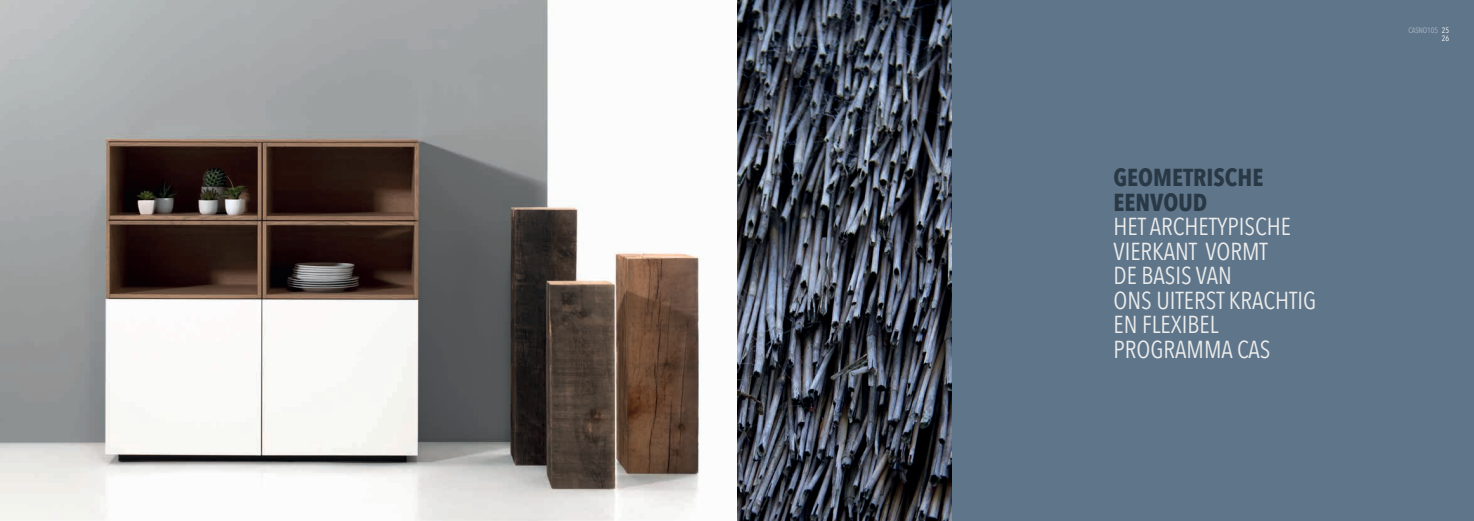
<style>
.page{position:relative;width:1474px;height:521px;background:#fff}
.page>*{position:absolute;margin:0;border:0;box-sizing:border-box;transform-origin:0 0}
.t1{font:24.5px/24.5px "Avenir Next Condensed";color:#ebeceb}
.t2{font:700 24.5px/24.5px "Avenir Next Condensed";color:#293845}
.t3{font:7.88px/8.7px "Avenir Next Condensed";letter-spacing:-.02em;color:#adb7c2;text-align:right}
.s1{color:#fff}
</style>
<div class="page">
<img style="left:0;top:0;width:952px;height:521px">
<div style="left:952px;top:0;width:521px;height:521px;background:#5f758a"></div>
<p class="t2" style="left:1113px;top:165px;width:151px">GEOMETRISCHE<br>EENVOUD</p>
<p class="t1" style="left:1113px;top:213px;width:204px">HET ARCHETYPISCHE<br>VIERKANT VORMT<br>DE BASIS VAN<br>ONS UITERST KRACHTIG<br>EN FLEXIBEL<br>PROGRAMMA CAS</p>
<p class="t3" style="left:1408px;top:25px;width:42px">CASNO105 <span class="s1">25<br>26</span></p>
</div>
